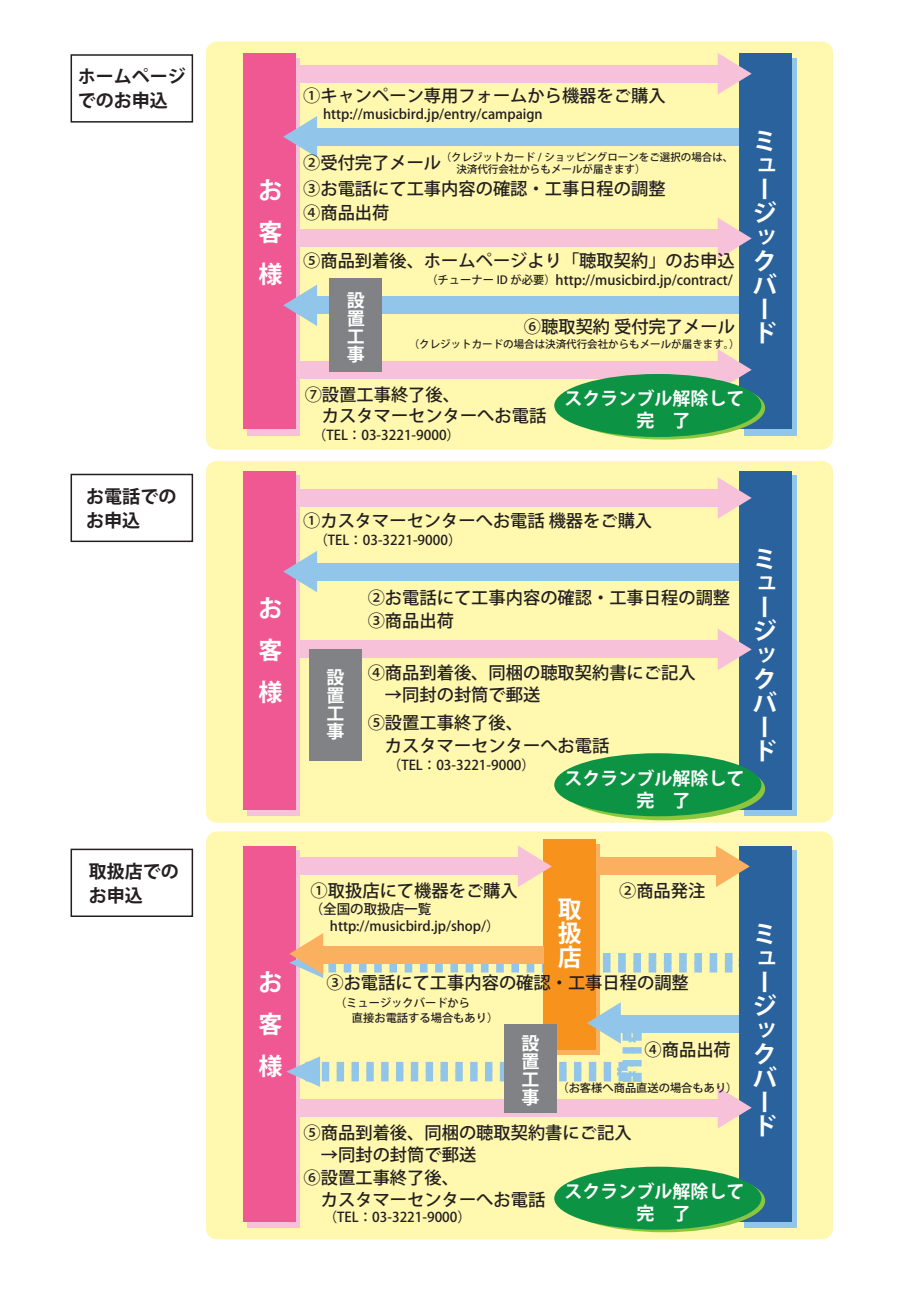
<style>
.page{position:relative;width:919px;height:1289px;background:#fff}
.page>*{position:absolute;margin:0;border:0;box-sizing:border-box;transform-origin:0 0}
.t1{font:700 24px/24px "Koz Go Pr 6 N";color:#fff;text-align:justify}
.t2{font:700 18px/18px "Koz Go Pr 6 N";color:#fff;text-align:justify}
.t3{font:700 18px/24px "Koz Go Pr 6 N";color:#231f20}
.t4{font:500 17.25px/23.2px "Koz Go Pr 6 N";color:#231f20}
.t5{font:500 13.5px/17.2px "Koz Go Pr 6 N";color:#231f20}
.t6{font:500 11.25px/15px "Koz Go Pr 6 N";color:#231f20}
.t7{font:500 10.5px/12.8px "Koz Go Pr 6 N";color:#231f20}
.s1{font-size:11.25px}
</style>
<div class="page">
<div style="left:206px;top:831px;width:626px;height:408px;background:#fff8ae;border-radius:11px"></div>
<div style="left:206px;top:41px;width:626px;height:408px;background:#fff8ae;border-radius:11px"></div>
<div style="left:206px;top:461px;width:626px;height:361px;background:#fff8ae"></div>
<svg style="left:744px;top:58px;width:52px;height:377px;background:#80b4dc"></svg>
<div style="left:247px;top:58px;width:53px;height:377px;background:#f7c1d9"></div>
<div style="left:243px;top:53px;width:53px;height:376px;background:#f05893"></div>
<div style="left:739px;top:53px;width:52px;height:376px;background:#29629c"></div>
<div style="left:296px;top:229px;width:438px;height:18px;background:#f7c1d9"></div>
<svg style="left:717px;top:218px;width:34px;height:41px"></svg>
<div style="left:300px;top:128px;width:438px;height:18px;background:#92c5ea"></div>
<svg style="left:283px;top:116px;width:34px;height:41px"></svg>
<div style="left:296px;top:65px;width:438px;height:18px;background:#f7c1d9"></div>
<svg style="left:717px;top:53px;width:34px;height:41px"></svg>
<div style="left:300px;top:296px;width:438px;height:18px;background:#92c5ea"></div>
<svg style="left:283px;top:284px;width:34px;height:42px"></svg>
<div style="left:296px;top:361px;width:438px;height:18px;background:#f7c1d9"></div>
<svg style="left:717px;top:349px;width:34px;height:41px"></svg>
<div style="left:329px;top:278px;width:53px;height:94px;background:#808285"></div>
<svg style="left:563px;top:376px;width:202px;height:63px"></svg>
<div style="left:554px;top:374px;width:207px;height:63px;background:#0d9344;border-radius:50%"></div>
<svg style="left:743px;top:476px;width:53px;height:339px;background:#7eb2da"></svg>
<div style="left:247px;top:476px;width:53px;height:339px;background:#f7c1d9"></div>
<div style="left:243px;top:471px;width:53px;height:338px;background:#f05893"></div>
<div style="left:739px;top:471px;width:52px;height:338px;background:#29629c"></div>
<div style="left:296px;top:640px;width:438px;height:18px;background:#f7c1d9"></div>
<svg style="left:717px;top:628px;width:34px;height:42px"></svg>
<div style="left:300px;top:562px;width:438px;height:18px;background:#92c5ea"></div>
<svg style="left:283px;top:551px;width:34px;height:41px"></svg>
<div style="left:296px;top:489px;width:438px;height:18px;background:#f7c1d9"></div>
<svg style="left:717px;top:477px;width:34px;height:41px"></svg>
<div style="left:309px;top:649px;width:53px;height:112px;background:#808285"></div>
<svg style="left:563px;top:757px;width:202px;height:63px"></svg>
<div style="left:554px;top:753px;width:207px;height:63px;background:#0d9344;border-radius:50%"></div>
<div style="left:547px;top:844px;width:53px;height:210px;background:#fab05f"></div>
<svg style="left:743px;top:850px;width:53px;height:378px;background:#7eb2db"></svg>
<div style="left:247px;top:850px;width:53px;height:378px;background:#f7c1d9"></div>
<div style="left:243px;top:845px;width:53px;height:376px;background:#f05893"></div>
<div style="left:739px;top:845px;width:52px;height:376px;background:#29629c"></div>
<div style="left:296px;top:857px;width:226px;height:18px;background:#f7c1d9"></div>
<div style="left:296px;top:1098px;width:438px;height:18px;background:#f7c1d9"></div>
<svg style="left:717px;top:1087px;width:34px;height:41px"></svg>
<svg style="left:563px;top:1169px;width:202px;height:63px"></svg>
<div style="left:554px;top:1166px;width:207px;height:63px;background:#0d9344;border-radius:50%"></div>
<div style="left:543px;top:839px;width:53px;height:210px;background:#f7931d"></div>
<div style="left:598px;top:857px;width:119px;height:18px;background:#fab05f"></div>
<svg style="left:716px;top:845px;width:33px;height:42px"></svg>
<div style="left:610px;top:1014px;width:129px;height:18px;background:#92c5ea"></div>
<div style="left:504px;top:1023px;width:52px;height:89px;background:#808285"></div>
<svg style="left:518px;top:846px;width:34px;height:41px"></svg>
<svg style="left:286px;top:1002px;width:361px;height:85px"></svg>
<svg style="left:289px;top:933px;width:450px;height:45px"></svg>
<div style="left:71px;top:54px;width:122px;height:69px;border:2px solid #231f20"></div>
<div style="left:71px;top:474px;width:122px;height:68px;border:2px solid #231f20"></div>
<div style="left:71px;top:848px;width:122px;height:69px;border:2px solid #231f20"></div>
<p class="t3" style="left:78px;top:64px;width:110px">ホームページでのお申込</p>
<p class="t3" style="left:86px;top:484px;width:92px">お電話でのお申込</p>
<p class="t3" style="left:89px;top:860px;width:92px">取扱店でのお申込</p>
<h1 class="t1" style="left:258px;top:169px;width:25px;line-height:42px">お客様</h1>
<p class="t4" style="left:303px;top:84px;width:364px">①キャンペーン専用フォームから機器をご購入</p>
<p class="t5" style="left:323px;top:105px;width:221px">http://musicbird.jp/entry/campaign</p>
<p class="t7" style="left:303px;top:150px;width:432px;text-indent:137px">（クレジットカード / ショッピングローンをご選択の場合は、<br><sup>②受付完了メール</sup>　決済代行会社からもメールが届きます）</p>
<p class="t4" style="left:303px;top:178px;width:364px">③お電話にて工事内容の確認・工事日程の調整<br>④商品出荷</p>
<p class="t4" style="left:303px;top:249px;width:433px">⑤商品到着後、ホームページより「聴取契約」のお申込</p>
<p class="t2" style="left:347px;top:291px;width:19px">設置工事</p>
<p class="t5" style="left:426px;top:272px;width:308px"><span class="s1">（チューナー ID が必要）</span>http://musicbird.jp/contract/</p>
<p class="t4" style="left:524px;top:315px;width:212px">⑥聴取契約 受付完了メール</p>
<p class="t7" style="left:408px;top:338px;width:332px">（クレジットカードの場合は決済代行会社からもメールが届きます。）</p>
<p class="t4" style="left:305px;top:384px;width:243px;line-height:21px">⑦設置工事終了後、<br>　カスタマーセンターへお電話</p>
<p class="t5" style="left:313px;top:426px;width:149px">（TEL：03-3221-9000）</p>
<p class="t2" style="left:564px;top:390px;width:181px">スクランブル解除して</p>
<h1 class="t1" style="left:753px;top:130px;width:25px;text-align:left">ミュージックバード</h1>
<h1 class="t1" style="left:258px;top:587px;width:25px;line-height:42px">お客様</h1>
<p class="t4" style="left:303px;top:509px;width:350px">①カスタマーセンターへお電話 機器をご購入</p>
<p class="t5" style="left:314px;top:532px;width:149px">（TEL：03-3221-9000）</p>
<p class="t2" style="left:326px;top:668px;width:19px">設置工事</p>
<p class="t4" style="left:368px;top:586px;width:364px">②お電話にて工事内容の確認・工事日程の調整<br>③商品出荷</p>
<p class="t4" style="left:368px;top:662px;width:329px;line-height:21.8px">④商品到着後、同梱の聴取契約書にご記入　→同封の封筒で郵送</p>
<p class="t4" style="left:368px;top:712px;width:243px;line-height:22.5px">⑤設置工事終了後、<br>　カスタマーセンターへお電話</p>
<p class="t5" style="left:388px;top:757px;width:149px">（TEL：03-3221-9000）</p>
<p class="t2" style="left:564px;top:769px;width:181px">スクランブル解除して</p>
<h1 class="t1" style="left:753px;top:548px;width:25px;text-align:left">ミュージックバード</h1>
<h1 class="t1" style="left:258px;top:961px;width:25px;line-height:42px">お客様</h1>
<p class="t4" style="left:310px;top:879px;width:208px">①取扱店にて機器をご購入</p>
<p class="t5" style="left:316px;top:900px;width:185px;text-indent:-7px">（全国の取扱店一覧　http://musicbird.jp/shop/）</p>
<h1 class="t1" style="left:557px;top:898px;width:25px">取扱店</h1>
<p class="t4" style="left:619px;top:879px;width:88px">②商品発注</p>
<p class="t4" style="left:326px;top:971px;width:364px">③お電話にて工事内容の確認・工事日程の調整</p>
<p class="t6" style="left:340px;top:995px;width:159px;text-indent:-6px">（ミュージックバードから<br>　直接お電話する場合もあり）</p>
<p class="t2" style="left:521px;top:1034px;width:19px">設置工事</p>
<p class="t4" style="left:303px;top:1122px;width:329px;line-height:21.8px">⑤商品到着後、同梱の聴取契約書にご記入　→同封の封筒で郵送</p>
<p class="t4" style="left:644px;top:1038px;width:88px">④商品出荷</p>
<p class="t6" style="left:557px;top:1080px;width:181px">（お客様へ商品直送の場合もあり）</p>
<p class="t4" style="left:303px;top:1166px;width:243px;line-height:22.5px">⑥設置工事終了後、<br>　カスタマーセンターへお電話</p>
<p class="t5" style="left:324px;top:1208px;width:149px">（TEL：03-3221-9000）</p>
<p class="t2" style="left:564px;top:1182px;width:181px">スクランブル解除して</p>
<h1 class="t1" style="left:753px;top:922px;width:25px;text-align:left">ミュージックバード</h1>
</div>
